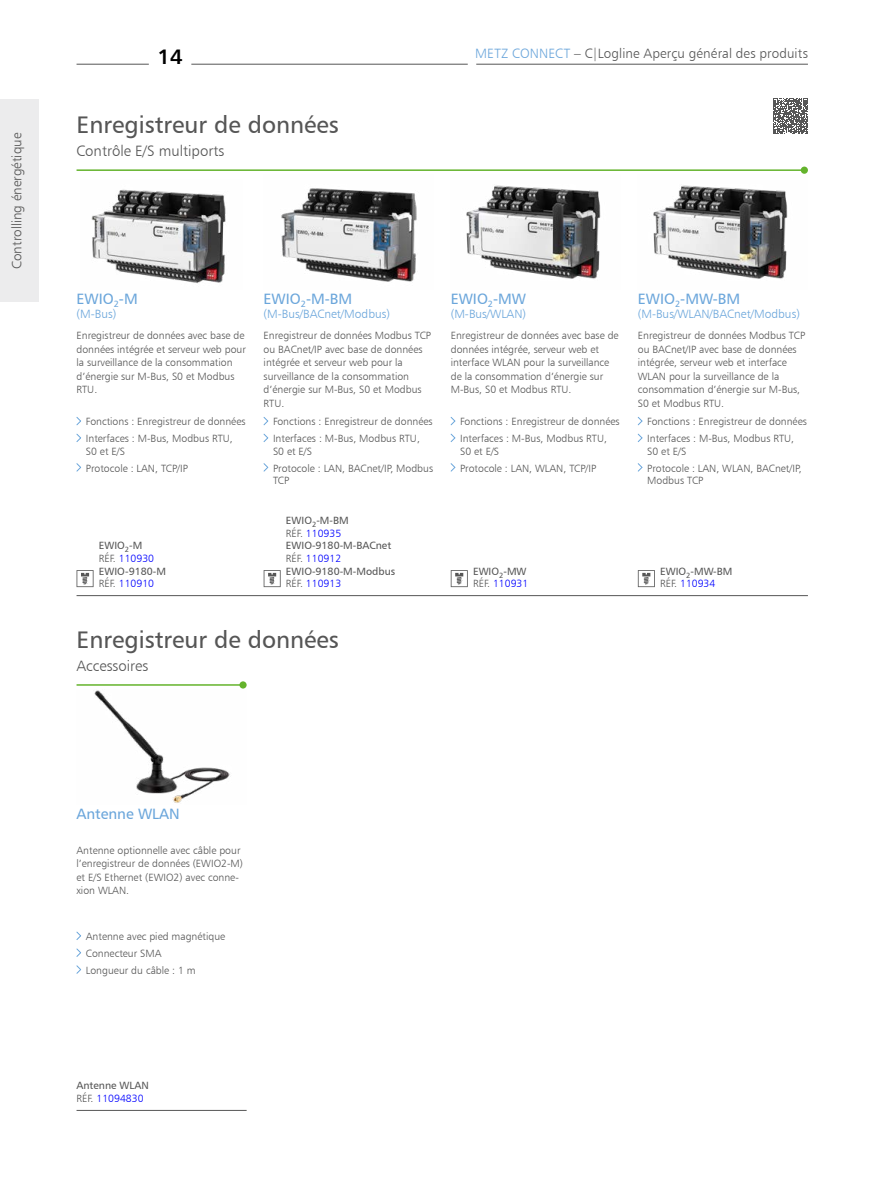
<style>
.page{position:relative;width:893px;height:1187px;background:#fff}
.page>*{position:absolute;margin:0;border:0;box-sizing:border-box;transform-origin:0 0}
.t1{font:24px "Humanist 777 BT Roman B";color:#565656}
.t2{font:21px "Humanist 777 BT Bold B";color:#000}
.t3{font:15px "Humanist 777 BT Roman B";color:#6ba6db}
.t4{font:15px "Humanist 777 BT Light B";color:#565656}
.t5{font:13.5px "Humanist 777 BT Light B";color:#565656}
.t6{font:12px "Humanist 777 BT Light B";color:#6ba6db}
.t7{font:10.5px/13.5px "Humanist 777 BT Light B";color:#565656}
.t8{font:10.5px "Humanist 777 BT Roman B";color:#565656}
.t9{font:10.5px "Humanist 777 BT Light B";color:#00f}
.s1{color:#6ba6db}
.s2{color:#565656}
</style>
<div class="page">
<hr style="left:77px;top:64px;width:72px;height:1px;background:#565656">
<hr style="left:476px;top:64px;width:332px;height:1px;background:#565656">
<hr style="left:191px;top:64px;width:277px;height:1px;background:#565656">
<hr style="left:77px;top:169px;width:727px;height:2px;background:#64b32c">
<div style="left:801px;top:166px;width:7px;height:8px;background:#64b32c;border-radius:50%"></div>
<hr style="left:77px;top:684px;width:166px;height:1px;background:#64b32c">
<div style="left:239px;top:681px;width:8px;height:7px;background:#64b32c;border-radius:50%"></div>
<hr style="left:77px;top:595px;width:731px;height:1px;background:#565656">
<hr style="left:77px;top:1109px;width:170px;height:1px;background:#565656">
<svg style="left:76px;top:931px;width:5px;height:9px"></svg>
<svg style="left:76px;top:948px;width:5px;height:9px"></svg>
<svg style="left:76px;top:965px;width:5px;height:9px"></svg>
<svg style="left:263px;top:417px;width:6px;height:9px"></svg>
<svg style="left:263px;top:433px;width:6px;height:9px"></svg>
<svg style="left:263px;top:463px;width:6px;height:9px"></svg>
<svg style="left:450px;top:417px;width:6px;height:9px"></svg>
<svg style="left:450px;top:433px;width:6px;height:9px"></svg>
<svg style="left:450px;top:463px;width:6px;height:9px"></svg>
<img style="left:281px;top:188px;width:136px;height:94px">
<img style="left:653px;top:185px;width:135px;height:94px">
<img style="left:466px;top:185px;width:135px;height:94px">
<svg style="left:637px;top:417px;width:6px;height:9px"></svg>
<svg style="left:637px;top:433px;width:6px;height:9px"></svg>
<svg style="left:637px;top:463px;width:6px;height:9px"></svg>
<svg style="left:76px;top:417px;width:5px;height:9px"></svg>
<svg style="left:76px;top:433px;width:5px;height:9px"></svg>
<svg style="left:76px;top:463px;width:5px;height:9px"></svg>
<img style="left:91px;top:189px;width:135px;height:95px">
<svg style="left:77px;top:570px;width:17px;height:17px"></svg>
<svg style="left:264px;top:570px;width:17px;height:17px"></svg>
<svg style="left:451px;top:570px;width:17px;height:17px"></svg>
<svg style="left:638px;top:570px;width:17px;height:17px"></svg>
<div style="left:0;top:100px;width:38px;height:202px;background:#ececed"></div>
<img style="left:94px;top:690px;width:136px;height:113px">
<svg style="left:773px;top:99px;width:35px;height:35px"></svg>
<p class="t5" style="left:9px;top:269px;width:138px;rotate:-90deg">Controlling énergétique</p>
<h2 class="t2" style="left:158px;top:43px;width:26px">14</h2>
<p class="t5" style="left:475px;top:45px;width:334px"><span class="s1">METZ CONNECT</span> – C|Logline Aperçu général des produits</p>
<h1 class="t1" style="left:77px;top:110px;width:264px">Enregistreur de données</h1>
<h3 class="t4" style="left:77px;top:142px;width:149px">Contrôle E/S multiports</h3>
<h3 class="t3" style="left:77px;top:289px;width:63px">EWIO<sub>2</sub>-M</h3>
<p class="t6" style="left:77px;top:307px;width:41px">(M-Bus)</p>
<p class="t7" style="left:77px;top:328px;width:171px">Enregistreur de données avec base de données intégrée et serveur web pour la surveillance de la consommation d’énergie sur M-Bus, S0 et Modbus<br>RTU.</p>
<p class="t7" style="left:86px;top:413px;width:161px;line-height:16.8px">Fonctions : Enregistreur de données<br>Interfaces : M-Bus, Modbus RTU,</p>
<p class="t7" style="left:86px;top:442px;width:104px;line-height:16.8px">S0 et E/S<br>Protocole : LAN, TCP/IP</p>
<p class="t8" style="left:99px;top:539px;width:45px">EWIO<sub>2</sub>-M</p>
<p class="t9" style="left:99px;top:551px;width:57px"><span class="s2">RÉF.</span> 110930</p>
<p class="t8" style="left:99px;top:564px;width:69px">EWIO-9180-M</p>
<p class="t9" style="left:99px;top:577px;width:57px"><span class="s2">RÉF.</span> 110910</p>
<h3 class="t3" style="left:264px;top:289px;width:90px">EWIO<sub>2</sub>-M-BM</h3>
<p class="t6" style="left:264px;top:307px;width:128px">(M-Bus/BACnet/Modbus)</p>
<p class="t7" style="left:264px;top:328px;width:169px">Enregistreur de données Modbus TCP ou BACnet/IP avec base de données intégrée et serveur web pour la surveillance de la consommation d’énergie sur M-Bus, S0 et Modbus<br>RTU.</p>
<p class="t7" style="left:273px;top:413px;width:161px;line-height:16.8px">Fonctions : Enregistreur de données<br>Interfaces : M-Bus, Modbus RTU,</p>
<p class="t7" style="left:273px;top:442px;width:162px;line-height:16.8px">S0 et E/S<br>Protocole : LAN, BACnet/IP, Modbus</p>
<p class="t7" style="left:273px;top:473px;width:18px">TCP</p>
<p class="t8" style="left:286px;top:514px;width:64px">EWIO<sub>2</sub>-M-BM</p>
<p class="t9" style="left:286px;top:526px;width:57px"><span class="s2">RÉF.</span> 110935</p>
<p class="t8" style="left:286px;top:539px;width:107px">EWIO-9180-M-BACnet</p>
<p class="t9" style="left:286px;top:551px;width:57px"><span class="s2">RÉF.</span> 110912</p>
<p class="t8" style="left:286px;top:564px;width:111px">EWIO-9180-M-Modbus</p>
<p class="t9" style="left:286px;top:577px;width:57px"><span class="s2">RÉF.</span> 110913</p>
<h1 class="t1" style="left:77px;top:624px;width:264px">Enregistreur de données</h1>
<h3 class="t4" style="left:77px;top:656px;width:73px">Accessoires</h3>
<h3 class="t3" style="left:451px;top:289px;width:77px">EWIO<sub>2</sub>-MW</h3>
<p class="t6" style="left:451px;top:307px;width:77px">(M-Bus/WLAN)</p>
<p class="t7" style="left:451px;top:328px;width:169px">Enregistreur de données avec base de données intégrée, serveur web et interface WLAN pour la surveillance de la consommation d’énergie sur<br>M-Bus, S0 et Modbus RTU.</p>
<p class="t7" style="left:460px;top:413px;width:161px;line-height:16.8px">Fonctions : Enregistreur de données<br>Interfaces : M-Bus, Modbus RTU,</p>
<p class="t7" style="left:460px;top:442px;width:138px;line-height:16.8px">S0 et E/S<br>Protocole : LAN, WLAN, TCP/IP</p>
<p class="t8" style="left:473px;top:564px;width:55px">EWIO<sub>2</sub>-MW</p>
<p class="t9" style="left:473px;top:577px;width:57px"><span class="s2">RÉF.</span> 110931</p>
<h3 class="t3" style="left:638px;top:289px;width:104px">EWIO<sub>2</sub>-MW-BM</h3>
<p class="t6" style="left:638px;top:307px;width:164px">(M-Bus/WLAN/BACnet/Modbus)</p>
<p class="t7" style="left:638px;top:328px;width:169px">Enregistreur de données Modbus TCP ou BACnet/IP avec base de données intégrée, serveur web et interface<br>WLAN pour la surveillance de la consommation d’énergie sur M-Bus,<br>S0 et Modbus RTU.</p>
<p class="t7" style="left:647px;top:413px;width:161px;line-height:16.8px">Fonctions : Enregistreur de données<br>Interfaces : M-Bus, Modbus RTU,</p>
<p class="t7" style="left:647px;top:442px;width:156px;line-height:16.8px">S0 et E/S<br>Protocole : LAN, WLAN, BACnet/IP,</p>
<p class="t7" style="left:647px;top:473px;width:58px">Modbus TCP</p>
<p class="t8" style="left:660px;top:564px;width:74px">EWIO<sub>2</sub>-MW-BM</p>
<p class="t9" style="left:660px;top:577px;width:57px"><span class="s2">RÉF.</span> 110934</p>
<h3 class="t3" style="left:77px;top:804px;width:105px">Antenne WLAN</h3>
<p class="t7" style="left:77px;top:843px;width:168px">Antenne optionnelle avec câble pour l’enregistreur de données (EWIO2-M) et E/S Ethernet (EWIO2) avec conne&shy;xion WLAN.</p>
<p class="t7" style="left:86px;top:927px;width:141px;line-height:16.8px">Antenne avec pied magnétique<br>Connecteur SMA<br>Longueur du câble : 1 m</p>
<p class="t8" style="left:77px;top:1078px;width:74px">Antenne WLAN</p>
<p class="t9" style="left:77px;top:1091px;width:68px"><span class="s2">RÉF.</span> 11094830</p>
</div>
